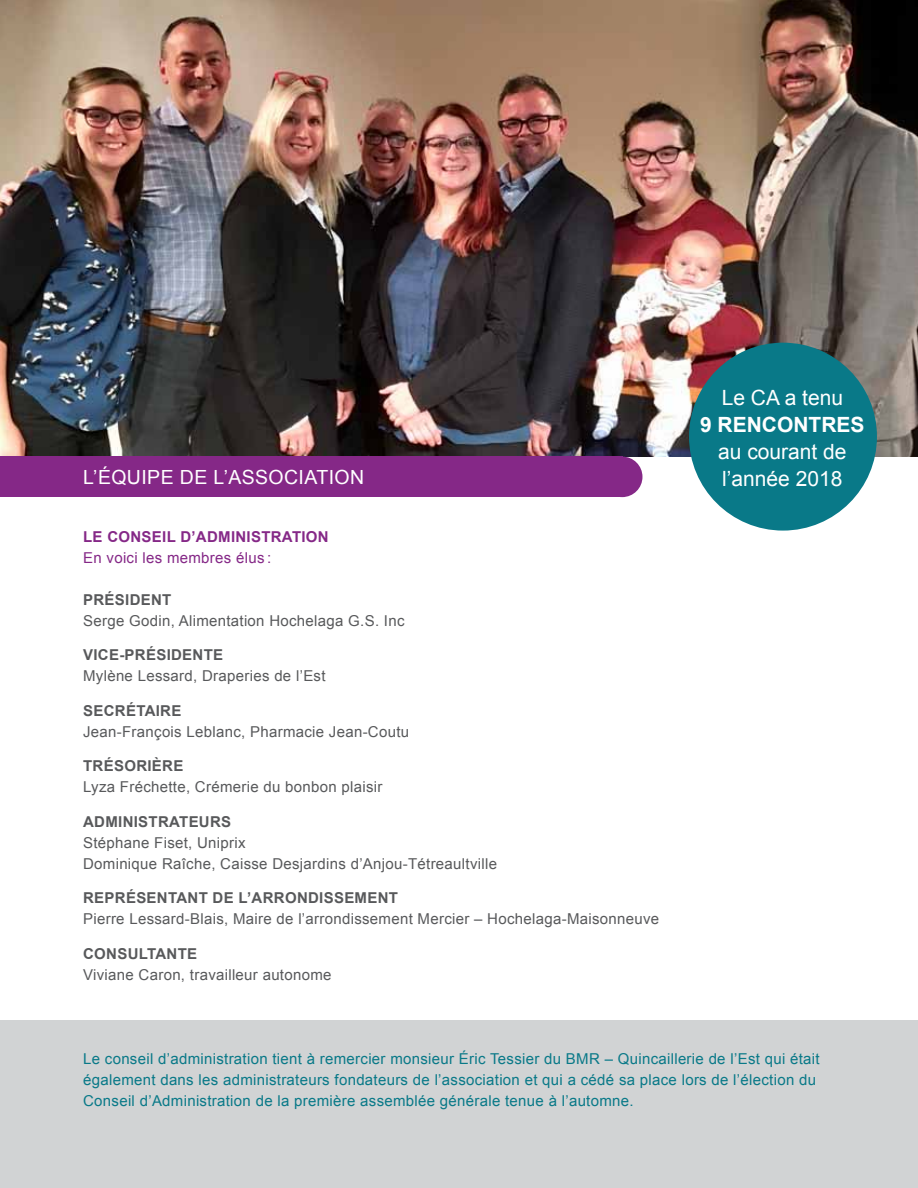
<style>
.page{position:relative;width:918px;height:1188px;background:#fff}
.page>*{position:absolute;margin:0;border:0;box-sizing:border-box;transform-origin:0 0}
.t1{font:21px/27px "Arial";color:#fff}
.t2{font:700 21px "Arial";color:#fff}
.t3{font:19.5px "Arial";letter-spacing:.02em;color:#fff}
.t4{font:15px/21px "Arial";letter-spacing:.02em;color:#58595b}
.t5{font:15px/21px "Arial";letter-spacing:.02em;color:#097988}
.t6{font:700 15px "Arial";letter-spacing:.02em;color:#58595b}
.t7{font:700 15px "Arial";letter-spacing:.02em;color:#852887}
.t8{font:15px "Arial";letter-spacing:.02em;color:#852887}
</style>
<div class="page">
<div style="left:0;top:1021px;width:918px;height:167px;background:#d1d3d4"></div>
<img style="left:0;top:0;width:918px;height:457px">
<div style="left:0;top:457px;width:622px;height:40px;background:#852887"></div>
<div style="left:602px;top:457px;width:40px;height:40px;background:#852887;border-radius:50%"></div>
<div style="left:689px;top:343px;width:188px;height:188px;background:#097988;border-radius:50%"></div>
<h2 class="t3" style="left:83px;top:465px;width:279px">L’équipe de l’association</h2>
<p class="t7" style="left:83px;top:526px;width:247px">LE CONSEIL D’ADMINISTRATION</p>
<p class="t8" style="left:83px;top:547px;width:190px">En voici les membres élus :</p>
<p class="t6" style="left:83px;top:589px;width:86px">PRÉSIDENT</p>
<p class="t4" style="left:83px;top:610px;width:323px">Serge Godin, Alimentation Hochelaga G.S. I nc</p>
<p class="t6" style="left:83px;top:645px;width:142px">VICE-PRÉSIDENTE</p>
<p class="t4" style="left:83px;top:665px;width:244px">Mylène Lessard, Draperies de l’Est</p>
<p class="t6" style="left:83px;top:700px;width:100px">SEC RÉTAIRE</p>
<p class="t4" style="left:83px;top:721px;width:328px">Jean-François Leblanc, Pharmacie Jean-Coutu</p>
<p class="t6" style="left:83px;top:756px;width:102px">TRÉSORIÈRE</p>
<p class="t4" style="left:83px;top:776px;width:301px">Lyza Fréchette, Crémerie du bonbon plaisir</p>
<p class="t6" style="left:83px;top:811px;width:150px">ADMINISTRATEURS</p>
<p class="t4" style="left:83px;top:832px;width:415px">Stéphane Fiset, U niprix<br>Dominique Raîche, Caisse Desjardins d’Anjou-Tétreaultville</p>
<p class="t6" style="left:83px;top:888px;width:312px">REPRÉSENTANT DE L’ARRONDISSEMENT</p>
<p class="t4" style="left:83px;top:908px;width:578px">Pierre Lessard-Blais, Maire de l’arrondissement Mercier – Hochelaga-Maisonneuve</p>
<p class="t6" style="left:83px;top:943px;width:66px">CONSULTA</p>
<p class="t6" style="left:167px;top:943px;width:32px">NTE</p>
<p class="t4" style="left:83px;top:964px;width:250px">Viviane Caron, travailleur autonome</p>
<h1 class="t1" style="left:722px;top:385px;width:123px">Le CA a tenu</h1>
<h1 class="t2" style="left:700px;top:411px;width:166px">9 RENCONTRES</h1>
<h1 class="t1" style="left:718px;top:439px;width:130px">au courant de l’année 2018</h1>
<p class="t5" style="left:83px;top:1048px;width:738px">Le conseil d’administration tient à remercier monsieur Éric Tessier du BMR – Quincaillerie de l’Est qui était également dans les administrateurs fondateurs de l’association et qui a cédé sa place lors de l’élection du<br>Conseil d’Administration de la première assemblée générale tenue à l’automne.</p>
</div>
